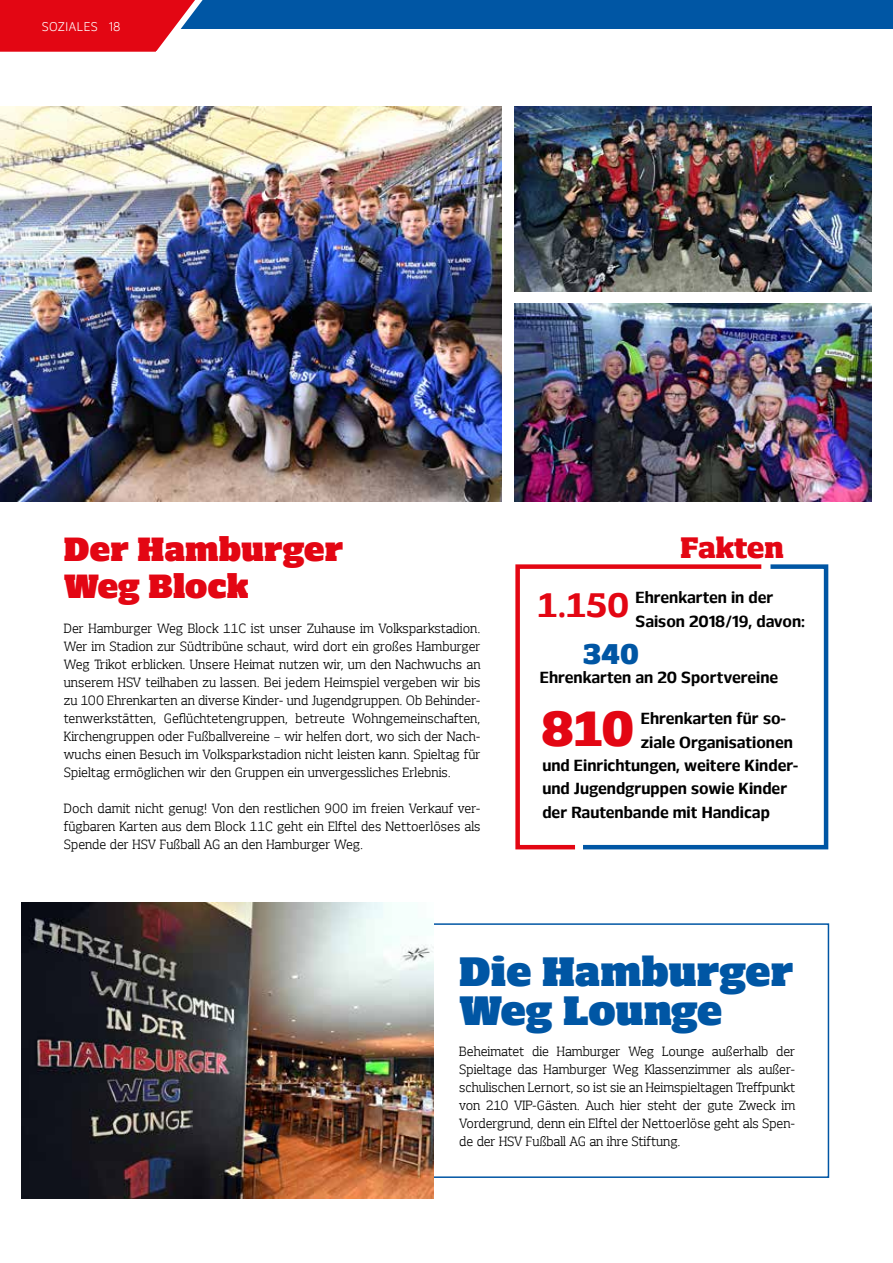
<style>
.page{position:relative;width:893px;height:1263px;background:#fff}
.page>*{position:absolute;margin:0;border:0;box-sizing:border-box;transform-origin:0 0}
.t1{font:800 46.95px "Hsv Slab";color:#e30613}
.t2{font:800 39px/39px "Hsv Slab";letter-spacing:-.01em;color:#0056a4}
.t3{font:600 33px "Hsv Slab";color:#e30613}
.t4{font:800 31.95px/37.5px "Hsv Slab";color:#e30613}
.t5{font:800 28.05px "Hsv Slab";letter-spacing:-.01em;color:#e30613}
.t6{font:800 27px "Hsv Slab";color:#0056a4}
.t7{font:600 15.6px/23.4px "Hsv Sans";color:#000}
.t8{font:300 12.75px/18px "Hsv Slab";letter-spacing:.005em;color:#000;text-align:justify}
.t9{font:300 12px "Hsv Sans";letter-spacing:.025em;color:#fff}
</style>
<div class="page">
<img style="left:0;top:106px;width:502px;height:395px">
<img style="left:514px;top:106px;width:358px;height:185px">
<img style="left:22px;top:903px;width:411px;height:295px">
<svg style="left:515px;top:564px;width:63px;height:286px"></svg>
<svg style="left:578px;top:564px;width:251px;height:286px"></svg>
<img style="left:515px;top:304px;width:357px;height:197px">
<svg style="left:0;top:0;width:893px;height:52px"></svg>
<p class="t9" style="left:42px;top:19px;width:80px">SOZIALES 18</p>
<h3 class="t4" style="left:64px;top:531px;width:281px">Der Hamburger<br>Weg Block</h3>
<p class="t8" style="left:64px;top:620px;width:418px">Der Hamburger Weg Block 11C ist unser Zuhause im Volksparkstadion.<br>Wer im Stadion zur Südtribüne schaut, wird dort ein großes Hamburger Weg Trikot erblicken. Unsere Heimat nutzen wir, um den Nachwuchs an unserem HSV teilhaben zu lassen. Bei jedem Heimspiel vergeben wir bis zu 100 Ehrenkarten an diverse Kinder- und Jugendgruppen. Ob Behinder&shy;tenwerkstätten, Geflüchtetengruppen, betreute Wohngemeinschaften, Kirchengruppen oder Fußballvereine – wir helfen dort, wo sich der Nach&shy;wuchs einen Besuch im Volksparkstadion nicht leisten kann. Spieltag für Spieltag ermöglichen wir den Gruppen ein unvergessliches Erlebnis.</p>
<p class="t8" style="left:64px;top:800px;width:418px">Doch damit nicht genug! Von den restlichen 900 im freien Verkauf ver&shy;fügbaren Karten aus dem Block 11C geht ein Elftel des Nettoerlöses als Spende der HSV Fußball AG an den Hamburger Weg.</p>
<h3 class="t5" style="left:681px;top:530px;width:105px">Fakten</h3>
<p class="t7" style="left:635px;top:586px;width:171px">Ehrenkarten in der<br>Saison 2018/19, davon:</p>
<h3 class="t6" style="left:583px;top:638px;width:58px">340</h3>
<p class="t7" style="left:540px;top:666px;width:240px">Ehrenkarten an 20 Sportvereine</p>
<h1 class="t1" style="left:541px;top:700px;width:94px">810</h1>
<p class="t7" style="left:641px;top:707px;width:147px">Ehrenkarten für so-</p>
<h3 class="t3" style="left:538px;top:585px;width:93px">1.150</h3>
<p class="t7" style="left:641px;top:731px;width:154px">ziale Organisationen</p>
<p class="t7" style="left:542px;top:754px;width:258px">und Einrichtungen, weitere Kinder-</p>
<p class="t7" style="left:542px;top:777px;width:246px">und Jugendgruppen sowie Kinder</p>
<p class="t7" style="left:542px;top:801px;width:229px">der Rautenbande mit Handicap</p>
<h2 class="t2" style="left:459px;top:953px;width:336px">Die Hamburger<br>Weg Lounge</h2>
<p class="t8" style="left:459px;top:1042px;width:337px">Beheimatet die Hamburger Weg Lounge außerhalb der Spieltage das Hamburger Weg Klassenzimmer als außer&shy;schulischen Lernort, so ist sie an Heimspieltagen Treffpunkt von 210 VIP-Gästen. Auch hier steht der gute Zweck im Vordergrund, denn ein Elftel der Nettoerlöse geht als Spen&shy;de der HSV Fußball AG an ihre Stiftung.</p>
</div>
